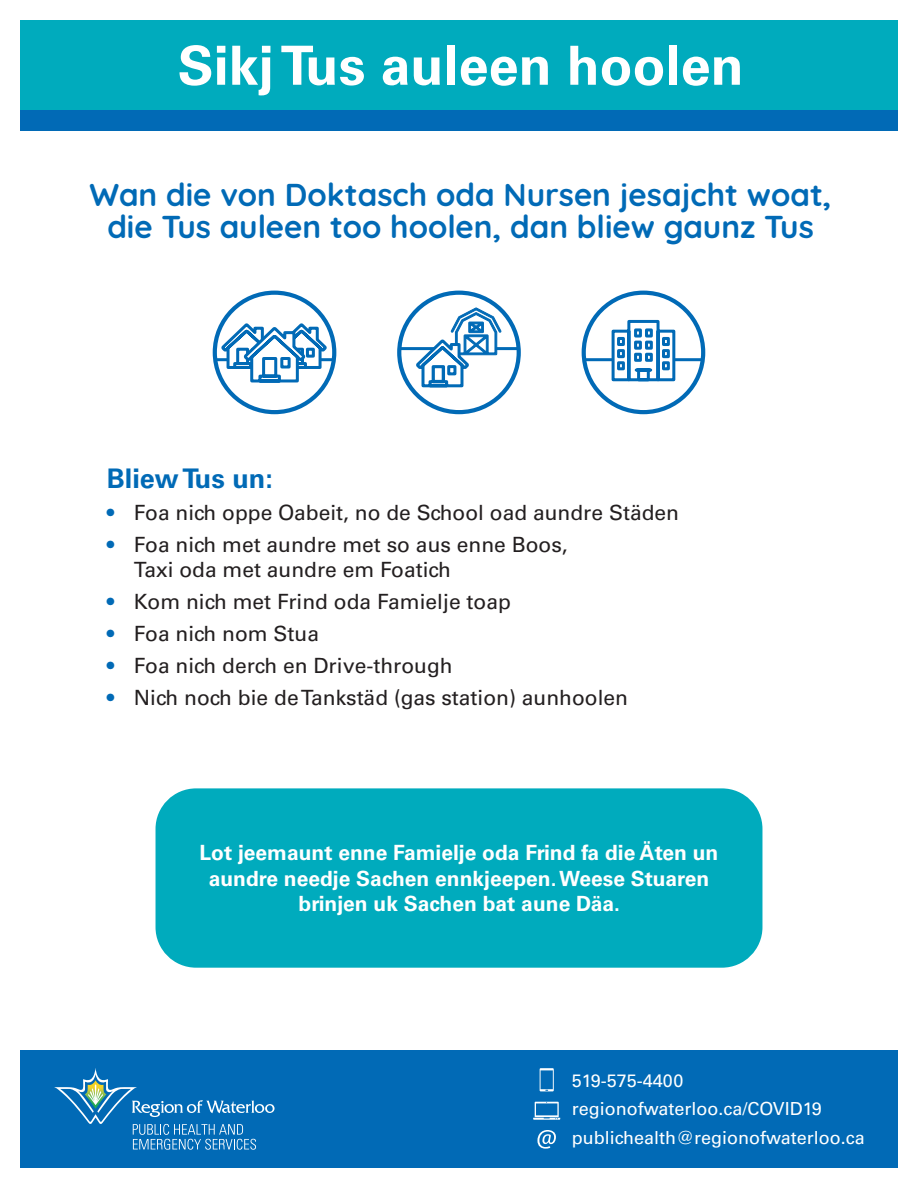
<style>
.page{position:relative;width:918px;height:1188px;background:#fff}
.page>*{position:absolute;margin:0;border:0;box-sizing:border-box;transform-origin:0 0}
.t1{font:700 54px "Univers LT Std";color:#fff}
.t2{font:700 31.5px/31.5px "Quicksand";color:#016ab6;text-align:center}
.t3{font:700 27px "Univers LT Std";color:#016ab6}
.t4{font:21px/25.2px "Univers LT Std";color:#231f20}
.t5{font:700 21px/25.2px "Univers LT Std";color:#fff;text-align:center}
.t6{font:18px/28.3px "Univers LT Std";color:#fff}
.s1{color:#016ab6}
</style>
<div class="page">
<div style="left:20px;top:1050px;width:878px;height:118px;background:#016ab6"></div>
<div style="left:20px;top:20px;width:878px;height:90px;background:#00abbd"></div>
<div style="left:20px;top:110px;width:878px;height:21px;background:#016ab6"></div>
<svg style="left:54px;top:1068px;width:221px;height:82px"></svg>
<svg style="left:533px;top:1102px;width:27px;height:18px"></svg>
<svg style="left:540px;top:1068px;width:14px;height:23px"></svg>
<svg style="left:537px;top:1130px;width:19px;height:19px"></svg>
<div style="left:582px;top:291px;width:123px;height:123px;border:4px solid #016ab6;border-radius:50%"></div>
<svg style="left:610px;top:319px;width:67px;height:63px"></svg>
<hr style="left:584px;top:358px;width:29px;height:3px;background:#016ab6">
<hr style="left:674px;top:358px;width:28px;height:3px;background:#016ab6">
<div style="left:213px;top:291px;width:123px;height:123px;border:4px solid #016ab6;border-radius:50%"></div>
<svg style="left:219px;top:321px;width:111px;height:63px"></svg>
<hr style="left:320px;top:358px;width:14px;height:3px;background:#016ab6">
<hr style="left:215px;top:358px;width:14px;height:3px;background:#016ab6">
<div style="left:397px;top:291px;width:124px;height:123px;border:4px solid #016ab6;border-radius:50%"></div>
<hr style="left:399px;top:347px;width:60px;height:3px;background:#016ab6">
<hr style="left:496px;top:347px;width:22px;height:3px;background:#016ab6">
<svg style="left:413px;top:307px;width:89px;height:82px"></svg>
<div style="left:156px;top:788px;width:606px;height:180px;background:#00abbd;border-radius:40px"></div>
<h1 class="t1" style="left:178px;top:34px;width:567px">Sikj Tus auleen hoolen</h1>
<h2 class="t2" style="left:90px;top:177px;width:744px">Wan die von Doktasch oda Nursen jesajcht woat, die Tus auleen too hoolen, dan bliew gaunz Tus</h2>
<p class="t3" style="left:107px;top:463px;width:167px">Bliew Tus un:</p>
<p class="t4" style="left:107px;top:500px;width:574px"><span class="s1">•</span> Foa nich oppe Oabeit, no de School oad aundre Städen</p>
<p class="t4" style="left:134px;top:532px;width:435px;text-indent:-27px"><span class="s1">•</span> Foa nich met aundre met so aus enne Boos,<br>Taxi oda met aundre em Foatich</p>
<p class="t4" style="left:107px;top:589px;width:405px"><span class="s1">•</span> Kom nich met Frind oda Famielje toap</p>
<p class="t4" style="left:107px;top:621px;width:214px"><span class="s1">•</span> Foa nich nom Stua</p>
<p class="t4" style="left:107px;top:653px;width:347px"><span class="s1">•</span> Foa nich derch en Drive-through</p>
<p class="t4" style="left:107px;top:685px;width:523px"><span class="s1">•</span> Nich noch bie de Tankstäd (gas station) aunhoolen</p>
<p class="t5" style="left:200px;top:841px;width:520px">Lot jeemaunt enne Famielje oda Frind fa die Äten un aundre needje Sachen ennkjeepen. Weese Stuaren brinjen uk Sachen bat aune Däa.</p>
<p class="t6" style="left:572px;top:1066px;width:295px">519-575-4400 regionofwaterloo.ca/COVID19 publichealth@regionofwaterloo.ca</p>
</div>
